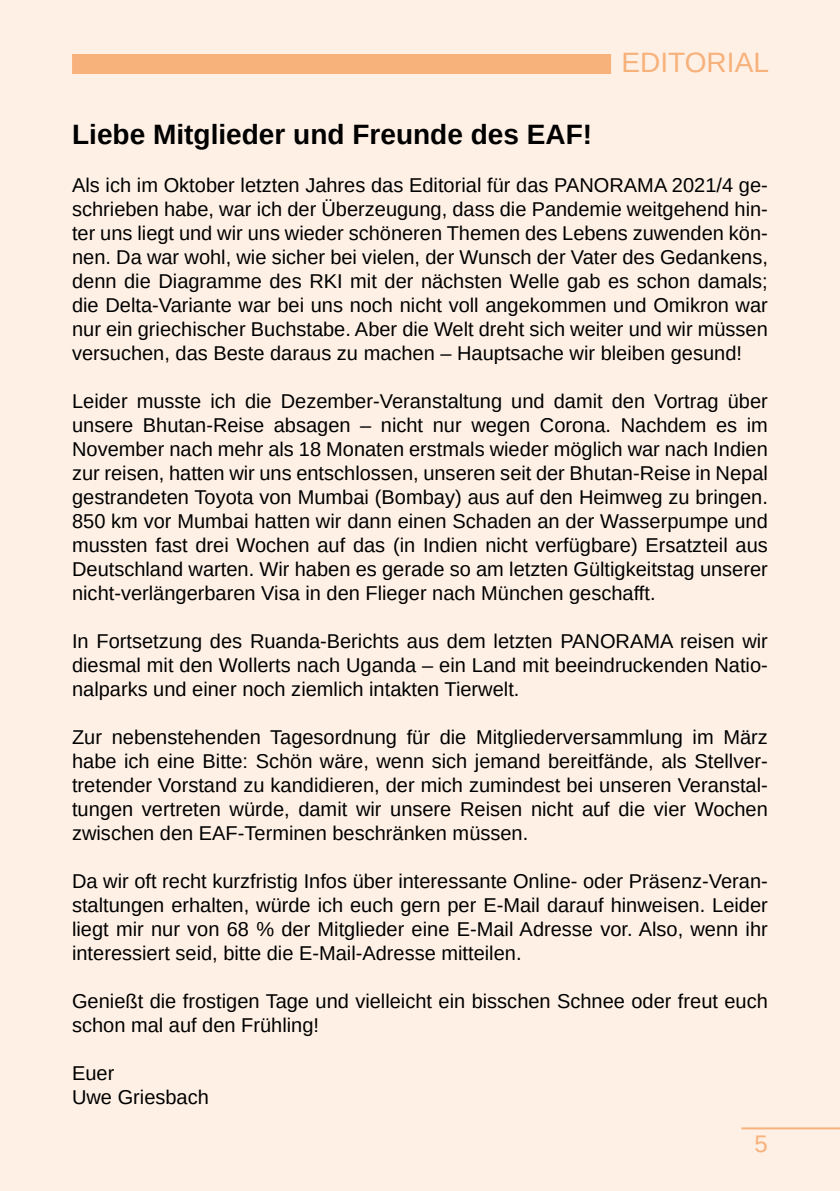
<style>
.page{position:relative;width:840px;height:1191px;background:#fff}
.page>*{position:absolute;margin:0;border:0;box-sizing:border-box;transform-origin:0 0}
.t1{font:700 28px "Liberation Sans";color:#000}
.t2{font:28px "Liberation Sans";color:#f7b17b}
.t3{font:24px "Liberation Sans";color:#f7b17b}
.t4{font:20px/24px "Liberation Sans";color:#000;text-align:justify}
</style>
<div class="page">
<div style="left:0;top:0;width:839px;height:1191px;background:#fef0e5"></div>
<div style="left:72px;top:54px;width:538px;height:20px;background:#f7b17b"></div>
<hr style="left:741px;top:1127px;width:98px;height:2px;background:#f7b17b">
<h1 class="t2" style="left:621px;top:45px;width:149px">EDITORIAL</h1>
<h1 class="t1" style="left:72px;top:115px;width:521px">Liebe Mitglieder und Freunde des EAF!</h1>
<p class="t4" style="left:72px;top:173px;width:697px">Als ich im Oktober letzten Jahres das Editorial für das PANORAMA 2021/4 ge&shy;schrieben habe, war ich der Überzeugung, dass die Pandemie weitgehend hin&shy;ter uns liegt und wir uns wieder schöneren Themen des Lebens zuwenden kön&shy;nen. Da war wohl, wie sicher bei vielen, der Wunsch der Vater des Gedankens, denn die Diagramme des RKI mit der nächsten Welle gab es schon damals; die Delta-Variante war bei uns noch nicht voll angekommen und Omikron war nur ein griechischer Buchstabe. Aber die Welt dreht sich weiter und wir müssen versuchen, das Beste daraus zu machen – Hauptsache wir bleiben gesund!</p>
<p class="t4" style="left:72px;top:389px;width:697px">Leider musste ich die Dezember-Veranstaltung und damit den Vortrag über unsere Bhutan-Reise absagen – nicht nur wegen Corona. Nachdem es im November nach mehr als 18 Monaten erstmals wieder möglich war nach Indien zur reisen, hatten wir uns entschlossen, unseren seit der Bhutan-Reise in Nepal gestrandeten Toyota von Mumbai (Bombay) aus auf den Heimweg zu bringen.<br>850 km vor Mumbai hatten wir dann einen Schaden an der Wasserpumpe und mussten fast drei Wochen auf das (in Indien nicht verfügbare) Ersatzteil aus Deutschland warten. Wir haben es gerade so am letzten Gültigkeitstag unserer nicht-verlängerbaren Visa in den Flieger nach München geschafft.</p>
<p class="t4" style="left:72px;top:629px;width:697px">In Fortsetzung des Ruanda-Berichts aus dem letzten PANORAMA reisen wir diesmal mit den Wollerts nach Uganda – ein Land mit beeindruckenden Natio&shy;nalparks und einer noch ziemlich intakten Tierwelt.</p>
<p class="t4" style="left:72px;top:725px;width:697px">Zur nebenstehenden Tagesordnung für die Mitgliederversammlung im März habe ich eine Bitte: Schön wäre, wenn sich jemand bereitfände, als Stellver&shy;tretender Vorstand zu kandidieren, der mich zumindest bei unseren Veranstal&shy;tungen vertreten würde, damit wir unsere Reisen nicht auf die vier Wochen zwischen den EAF-Terminen beschränken müssen.</p>
<p class="t4" style="left:72px;top:869px;width:697px">Da wir oft recht kurzfristig Infos über interessante Online- oder Präsenz-Veran&shy;staltungen erhalten, würde ich euch gern per E-Mail darauf hinweisen. Leider liegt mir nur von 68 % der Mitglieder eine E-Mail Adresse vor. Also, wenn ihr interessiert seid, bitte die E-Mail-Adresse mitteilen.</p>
<p class="t4" style="left:72px;top:989px;width:697px">Genießt die frostigen Tage und vielleicht ein bisschen Schnee oder freut euch schon mal auf den Frühling!</p>
<p class="t4" style="left:72px;top:1061px;width:138px">Euer<br>Uwe Griesbach</p>
<p class="t3" style="left:754px;top:1128px;width:15px">5</p>
</div>
